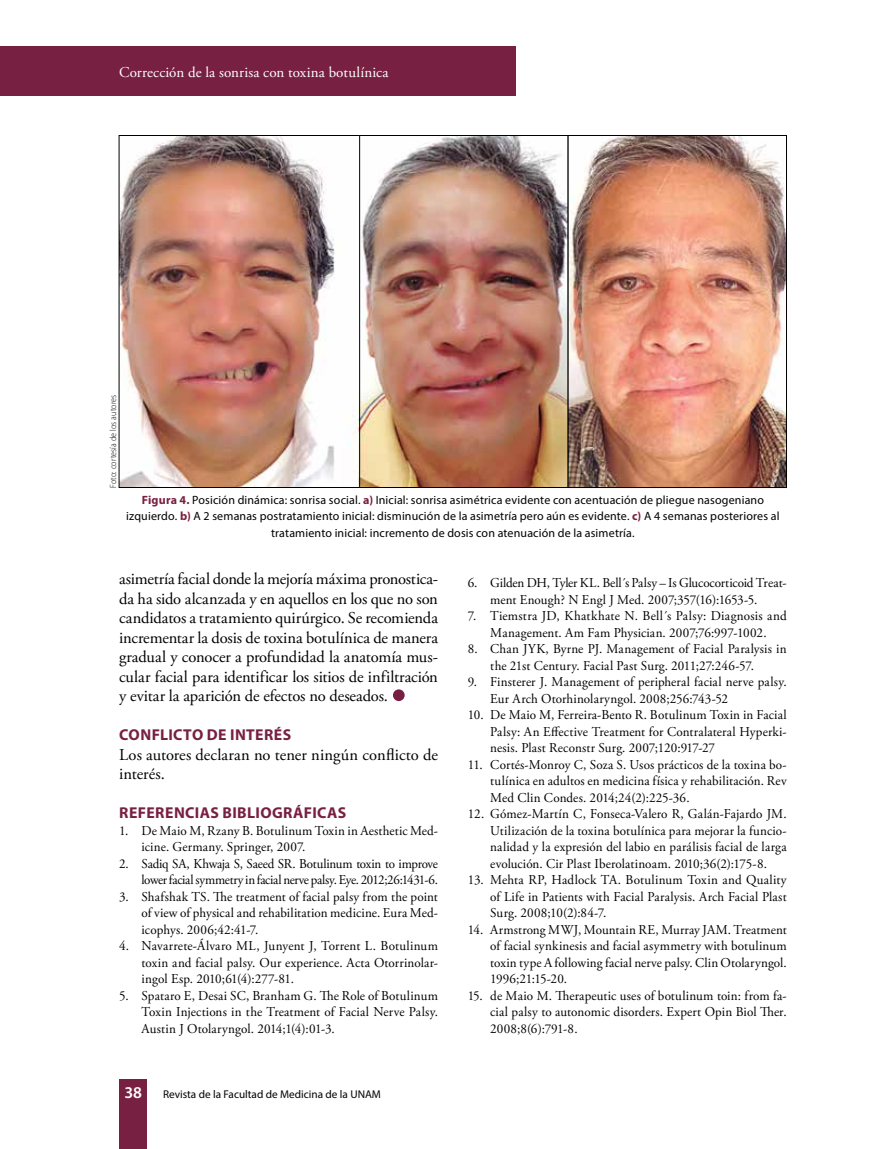
<style>
.page{position:relative;width:893px;height:1149px;background:#fff}
.page>*{position:absolute;margin:0;border:0;box-sizing:border-box;transform-origin:0 0}
.t1{font:16.5px/19.5px "Adobe Garamond Pro";color:#000;text-align:justify}
.t2{font:600 16.5px "Myriad Pro";color:#fff}
.t3{font:700 15.75px "Myriad Pro";letter-spacing:.025em;color:#782041}
.t4{font:15px "Adobe Garamond Pro";letter-spacing:.01em;color:#fff}
.t5{font:13.5px/16.5px "Adobe Garamond Pro";letter-spacing:.01em;color:#000;text-align:justify}
.t6{font:13.5px/16.5px "Adobe Garamond Pro";letter-spacing:-.025em;color:#000;text-align:right;scale:.96 1}
.t7{font:12px/16.5px "Myriad Pro";letter-spacing:.01em;color:#000;text-align:center}
.t8{font:11.25px "Myriad Pro";color:#000}
.t9{font:300 9px "Myriad Pro";letter-spacing:.015em;color:#000;scale:.9 1}
.s1{font-weight:700;color:#782041}
</style>
<div class="page">
<div style="left:119px;top:1079px;width:28px;height:69px;background:#782041"></div>
<div style="left:0;top:47px;width:516px;height:49px;background:#782041"></div>
<div style="left:393px;top:689px;width:12px;height:11px;background:#782041;border-radius:50%"></div>
<img style="left:121px;top:137px;width:664px;height:349px">
<div style="left:567px;top:135px;width:220px;height:353px;border:1px solid #000"></div>
<img style="left:361px;top:137px;width:205px;height:348px">
<div style="left:359px;top:135px;width:209px;height:352px;border:1px solid #000"></div>
<p class="t4" style="left:119px;top:63px;width:271px">Corrección de la sonrisa con toxina botulínica</p>
<p class="t9" style="left:108px;top:488px;width:105px;rotate:-90deg">Foto: cortesía de los autores</p>
<p class="t7" style="left:126px;top:491px;width:655px"><span class="s1">FIGURA 4.</span> Posición dinámica: sonrisa social. <span class="s1">A)</span> Inicial: sonrisa asimétrica evidente con acentuación de pliegue nasogeniano izquierdo. <span class="s1">B)</span> A 2 semanas postratamiento inicial: disminución de la asimetría pero aún es evidente. <span class="s1">C)</span> A 4 semanas posteriores al tratamiento inicial: incremento de dosis con atenuación de la asimetría.</p>
<p class="t1" style="left:119px;top:569px;width:321px">asimetría facial donde la mejoría máxima pronostica&shy;da ha sido alcanzada y en aquellos en los que no son candidatos a tratamiento quirúrgico. Se recomienda incrementar la dosis de toxina botulínica de manera gradual y conocer a profundidad la anatomía mus&shy;cular facial para identificar los sitios de infiltración y evitar la aparición de efectos no deseados.</p>
<p class="t3" style="left:119px;top:724px;width:51px">CON FLICTO</p>
<p class="t3" style="left:207px;top:724px;width:33px">DE INTERÉS</p>
<p class="t1" style="left:119px;top:745px;width:320px">Los autores declaran no tener ningún conflicto de interés.</p>
<p class="t3" style="left:119px;top:802px;width:229px">REFERENCIAS BIBLIOGRÁFICAS</p>
<p class="t5" style="left:142px;top:822px;width:298px;text-indent:-22px">1. De Maio M, Rzany B. Botulinum Toxin in Aesthetic Med&shy;icine. Germany. Springer, 2007.</p>
<p class="t6" style="left:119px;top:855px;width:334px">2. Sadiq SA, Khwaja S, Saeed SR. Botulinum toxin to improve lower facial symmetry in facial nerve palsy. Eye. 2012;26:1431-6.</p>
<p class="t5" style="left:142px;top:888px;width:298px;text-indent:-22px">3. Shafshak TS. The treatment of facial palsy from the point of view of physical and rehabilitation medicine. Eura Med&shy;icophys. 2006;42:41-7.</p>
<p class="t5" style="left:142px;top:937px;width:298px;text-indent:-22px">4. Navarrete-Álvaro ML, Junyent J, Torrent L. Botulinum toxin and facial palsy. Our experience. Acta Otorrinolar&shy;ingol Esp. 2010;61(4):277-81.</p>
<p class="t5" style="left:142px;top:987px;width:298px;text-indent:-22px">5. Spataro E, Desai SC, Branham G. The Role of Botulinum Toxin Injections in the Treatment of Facial Nerve Palsy.<br>Austin J Otolaryngol. 2014;1(4):01-3.</p>
<p class="t2" style="left:124px;top:1081px;width:19px">38</p>
<p class="t8" style="left:163px;top:1086px;width:219px">Revista de la Facultad de Medicina de la UNAM</p>
<p class="t5" style="left:468px;top:574px;width:320px;text-align:center">6. Gilden DH, Tyler KL. Bell´s Palsy – Is Glucocorticoid Treat&shy;ment Enough? N Engl J Med. 2007;357(16):1653-5.</p>
<p class="t5" style="left:468px;top:607px;width:320px;text-align:center">7. Tiemstra JD, Khatkhate N. Bell´s Palsy: Diagnosis and<br>Management. Am Fam Physician. 2007;76:997-1002.</p>
<p class="t5" style="left:490px;top:640px;width:298px;text-indent:-22px">8. Chan JYK, Byrne PJ. Management of Facial Paralysis in the 21st Century. Facial Past Surg. 2011;27:246-57.</p>
<p class="t5" style="left:490px;top:673px;width:298px;text-indent:-22px">9. Finsterer J. Management of peripheral facial nerve palsy.<br>Eur Arch Otorhinolaryngol. 2008;256:743-52</p>
<p class="t5" style="left:490px;top:706px;width:298px;text-indent:-22px">10. De Maio M, Ferreira-Bento R. Botulinum Toxin in Facial Palsy: An Effective Treatment for Contralateral Hyperki&shy;nesis. Plast Reconstr Surg. 2007;120:917-27</p>
<p class="t5" style="left:490px;top:756px;width:298px;text-indent:-22px">11. Cortés-Monroy C, Soza S. Usos prácticos de la toxina bo&shy;tulínica en adultos en medicina física y rehabilitación. Rev Med Clin Condes. 2014;24(2):225-36.</p>
<p class="t5" style="left:490px;top:805px;width:298px;text-indent:-22px">12. Gómez-Martín C, Fonseca-Valero R, Galán-Fajardo JM.<br>Utilización de la toxina botulínica para mejorar la funcio&shy;nalidad y la expresión del labio en parálisis facial de larga evolución. Cir Plast Iberolatinoam. 2010;36(2):175-8.</p>
<p class="t5" style="left:490px;top:871px;width:298px;text-indent:-22px">13. Mehta RP, Hadlock TA. Botulinum Toxin and Quality of Life in Patients with Facial Paralysis. Arch Facial Plast Surg. 2008;10(2):84-7.</p>
<p class="t5" style="left:490px;top:921px;width:298px;text-indent:-22px">14. Armstrong MWJ, Mountain RE, Murray JAM. Treatment of facial synkinesis and facial asymmetry with botulinum toxin type A following facial nerve palsy. Clin Otolaryngol.<br>1996;21:15-20.</p>
<p class="t5" style="left:490px;top:987px;width:298px;text-indent:-22px">15. de Maio M. Therapeutic uses of botulinum toin: from fa&shy;cial palsy to autonomic disorders. Expert Opin Biol Ther.<br>2008;8(6):791-8.</p>
</div>
